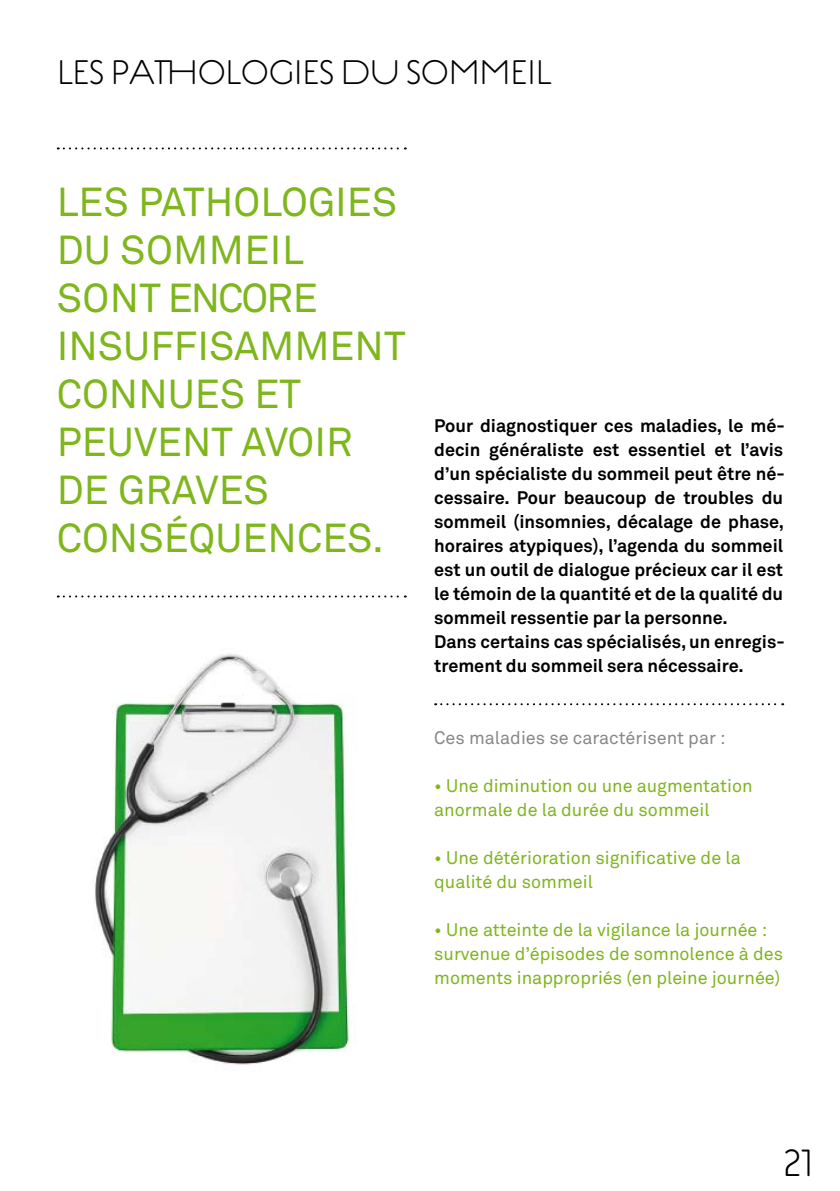
<style>
.page{position:relative;width:840px;height:1191px;background:#fff}
.page>*{position:absolute;margin:0;border:0;box-sizing:border-box;transform-origin:0 0}
.t1{font:40px/48px "Akkurat";color:#7eb61c}
.t2{font:40px "Estilo";color:#000}
.t3{font:36px "Estilo";letter-spacing:-.025em;color:#000}
.t4{font:700 18px/24px "Akkurat";color:#000}
.t5{font:18px/24px "Akkurat";color:#7eb61c}
.t6{font:18px "Akkurat";color:#87888a}
</style>
<div class="page">
<svg style="left:435px;top:703px;width:347px;height:2px"></svg>
<svg style="left:58px;top:595px;width:347px;height:2px"></svg>
<svg style="left:58px;top:147px;width:347px;height:2px"></svg>
<img style="left:95px;top:654px;width:255px;height:411px">
<h2 class="t3" style="left:57px;top:49px;width:496px">LES PATHOLOGIES DU SOMMEIL</h2>
<h1 class="t1" style="left:57px;top:179px;width:350px">LES PATHOLOGIES<br>DU SOMMEIL<br>SONT ENCORE<br>INSUFFISAMMENT<br>CONNUES ET<br>PEUVENT AVOIR<br>DE GRAVES<br>CONSÉQUENCES.</h1>
<p class="t4" style="left:434px;top:414px;width:352px">Pour diagnostiquer ces maladies, le mé&shy;decin généraliste est essentiel et l’avis d’un spécialiste du sommeil peut être né&shy;cessaire. Pour beaucoup de troubles du sommeil (insomnies, décalage de phase, horaires atypiques), l’agenda du sommeil est un outil de dialogue précieux car il est le témoin de la quantité et de la qualité du sommeil ressentie par la personne.<br>Dans certains cas spécialisés, un enregis&shy;trement du sommeil sera nécessaire.</p>
<p class="t6" style="left:434px;top:727px;width:293px">Ces maladies se caractérisent par :</p>
<p class="t5" style="left:434px;top:774px;width:320px">• Une diminution ou une augmentation anormale de la durée du sommeil</p>
<p class="t5" style="left:434px;top:846px;width:308px">• Une détérioration significative de la qualité du sommeil</p>
<p class="t5" style="left:434px;top:918px;width:350px">• Une atteinte de la vigilance la journée : survenue d’épisodes de somnolence à des moments inappropriés (en pleine journée)</p>
<h1 class="t2" style="left:782px;top:1138px;width:32px">21</h1>
</div>
